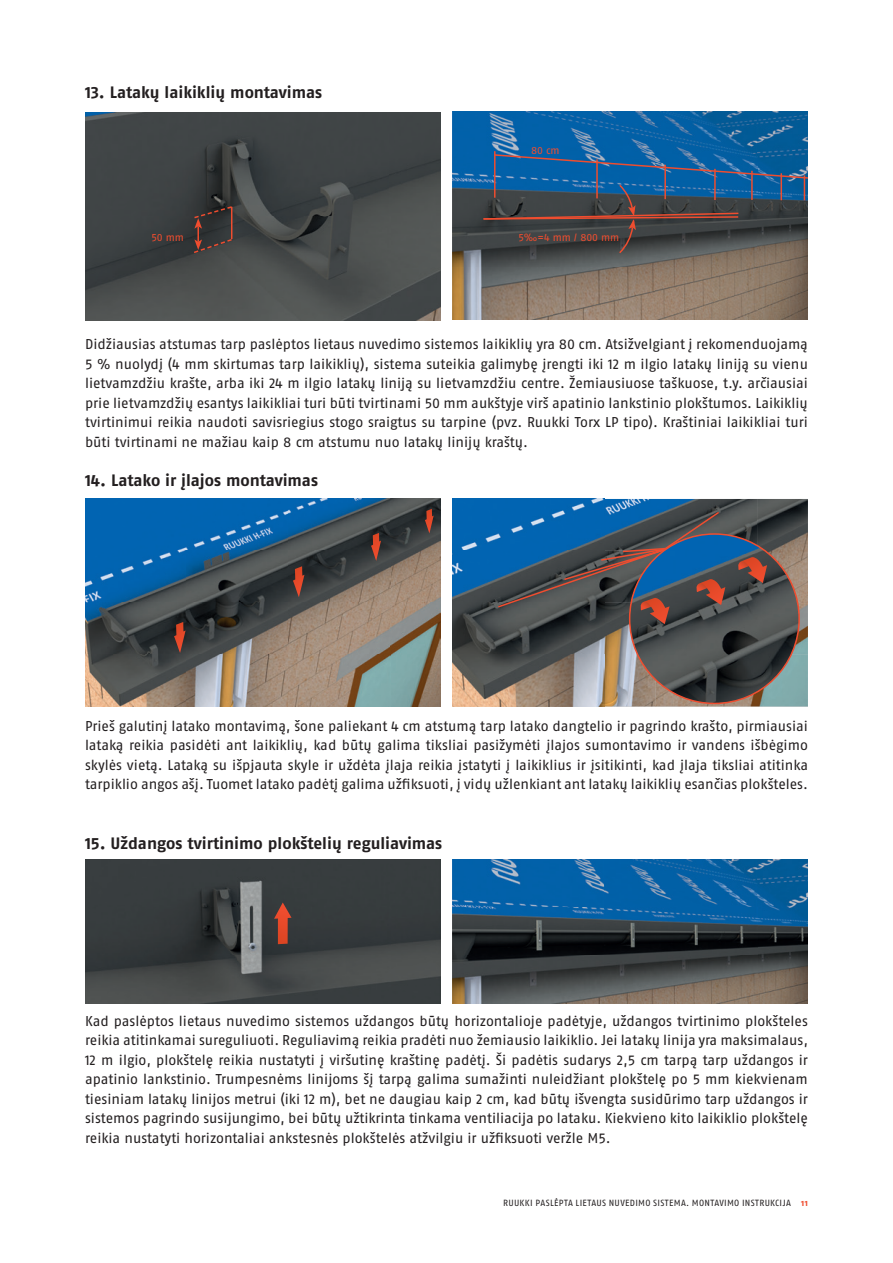
<style>
.page{position:relative;width:893px;height:1263px;background:#fff}
.page>*{position:absolute;margin:0;border:0;box-sizing:border-box;transform-origin:0 0}
.t1{font:700 16.5px "Fago Pro";letter-spacing:-.005em;color:#231f20}
.t2{font:14.25px/19.5px "Fago Pro";color:#231f20;text-align:justify}
.t3{font:10.5px "Fago Pro";letter-spacing:-.005em;color:#ef4d2f}
.t4{font:9px "Fago Pro";letter-spacing:.03em;color:#231f20}
.s1{font-weight:700;color:#ef4d2f}
</style>
<div class="page">
<img style="left:85px;top:860px;width:356px;height:143px">
<img style="left:452px;top:860px;width:356px;height:143px">
<img style="left:85px;top:499px;width:356px;height:208px">
<img style="left:452px;top:499px;width:305px;height:52px">
<img style="left:757px;top:499px;width:51px;height:155px">
<img style="left:452px;top:551px;width:44px;height:52px">
<img style="left:452px;top:603px;width:203px;height:103px">
<img style="left:655px;top:654px;width:153px;height:52px">
<img style="left:85px;top:112px;width:356px;height:208px">
<img style="left:452px;top:112px;width:356px;height:207px">
<svg style="left:192px;top:205px;width:41px;height:49px;background:#443735"></svg>
<hr style="left:494px;top:151px;width:1px;height:47px;background:#ef4d2f">
<svg style="left:482px;top:153px;width:326px;height:102px;background:#345068"></svg>
<svg style="left:174px;top:622px;width:12px;height:31px"></svg>
<svg style="left:293px;top:566px;width:11px;height:31px"></svg>
<svg style="left:371px;top:533px;width:10px;height:28px"></svg>
<svg style="left:425px;top:509px;width:9px;height:24px"></svg>
<img style="left:630px;top:534px;width:169px;height:169px;border-radius:85px">
<svg style="left:736px;top:557px;width:31px;height:26px"></svg>
<svg style="left:274px;top:902px;width:18px;height:42px"></svg>
<svg style="left:496px;top:510px;width:229px;height:114px;background:#39536b"></svg>
<p class="t1" style="left:85px;top:82px;width:239px">13. Latakų laikiklių montavimas</p>
<p class="t3" style="left:151px;top:231px;width:34px">50 mm</p>
<p class="t3" style="left:531px;top:144px;width:30px">80 cm</p>
<p class="t3" style="left:518px;top:231px;width:102px">5‰=4 mm / 800 mm</p>
<p class="t2" style="left:85px;top:334px;width:724px">Didžiausias atstumas tarp paslėptos lietaus nuvedimo sistemos laikiklių yra 80 cm. Atsižvelgiant į rekomenduojamą 5 % nuolydį (4 mm skirtumas tarp laikiklių), sistema suteikia galimybę įrengti iki 12 m ilgio latakų liniją su vienu lietvamzdžiu krašte, arba iki 24 m ilgio latakų liniją su lietvamzdžiu centre. Žemiausiuose taškuose, t.y. arčiausiai prie lietvamzdžių esantys laikikliai turi būti tvirtinami 50 mm aukštyje virš apatinio lankstinio plokštumos. Laikiklių tvirtinimui reikia naudoti savisriegius stogo sraigtus su tarpine (pvz. Ruukki Torx LP tipo). Kraštiniai laikikliai turi būti tvirtinami ne mažiau kaip 8 cm atstumu nuo latakų linijų kraštų.</p>
<p class="t1" style="left:85px;top:470px;width:234px">14. Latako ir įlajos montavimas</p>
<p class="t2" style="left:85px;top:716px;width:724px">Prieš galutinį latako montavimą, šone paliekant 4 cm atstumą tarp latako dangtelio ir pagrindo krašto, pirmiausiai lataką reikia pasidėti ant laikiklių, kad būtų galima tiksliai pasižymėti įlajos sumontavimo ir vandens išbėgimo skylės vietą. Lataką su išpjauta skyle ir uždėta įlaja reikia įstatyti į laikiklius ir įsitikinti, kad įlaja tiksliai atitinka tarpiklio angos ašį. Tuomet latako padėtį galima užfiksuoti, į vidų užlenkiant ant latakų laikiklių esančias plokšteles.</p>
<p class="t1" style="left:85px;top:833px;width:359px">15. Uždangos tvirtinimo plokštelių reguliavimas</p>
<p class="t2" style="left:85px;top:1011px;width:724px">Kad paslėptos lietaus nuvedimo sistemos uždangos būtų horizontalioje padėtyje, uždangos tvirtinimo plokšteles reikia atitinkamai sureguliuoti. Reguliavimą reikia pradėti nuo žemiausio laikiklio. Jei latakų linija yra maksimalaus, 12 m ilgio, plokštelę reikia nustatyti į viršutinę kraštinę padėtį. Ši padėtis sudarys 2,5 cm tarpą tarp uždangos ir apatinio lankstinio. Trumpesnėms linijoms šį tarpą galima sumažinti nuleidžiant plokštelę po 5 mm kiekvienam tiesiniam latakų linijos metrui (iki 12 m), bet ne daugiau kaip 2 cm, kad būtų išvengta susidūrimo tarp uždangos ir sistemos pagrindo susijungimo, bei būtų užtikrinta tinkama ventiliacija po lataku. Kiekvieno kito laikiklio plokštelę reikia nustatyti horizontaliai ankstesnės plokštelės atžvilgiu ir užfiksuoti veržle M5.</p>
<p class="t4" style="left:503px;top:1197px;width:306px">RUUKKI PASLĖPTA LIETAUS NUVEDIMO SISTEMA. MONTAVIMO INSTRUKCIJA <span class="s1">11</span></p>
</div>
